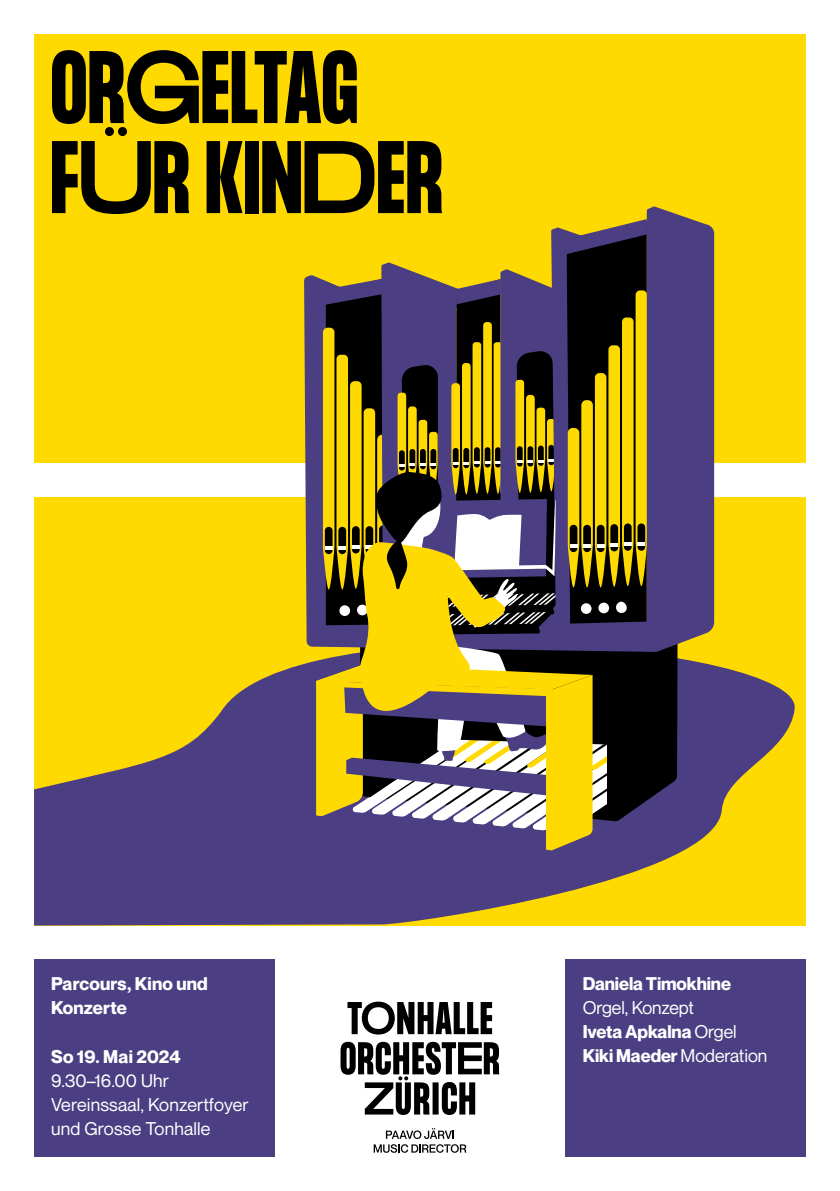
<style>
.page{position:relative;width:840px;height:1191px;background:#fff}
.page>*{position:absolute;margin:0;border:0;box-sizing:border-box;transform-origin:0 0}
.t1{font:700 90px/90px "Formula Condensed";letter-spacing:.02em;color:#000}
.t2{font:18px/24px "Neue Montreal";letter-spacing:.01em;color:#fff}
.t3{font:700 18px/24px "Neue Montreal";color:#fff}
.s1{font-weight:700}
</style>
<div class="page">
<div style="left:34px;top:34px;width:771px;height:429px;background:#ffda00"></div>
<div style="left:34px;top:497px;width:771px;height:428px;background:#ffda00"></div>
<svg style="left:340px;top:1001px;width:159px;height:114px"></svg>
<svg style="left:373px;top:1128px;width:93px;height:24px"></svg>
<div style="left:34px;top:959px;width:240px;height:198px;background:#4b3e82"></div>
<div style="left:565px;top:959px;width:240px;height:198px;background:#4b3e82"></div>
<svg style="left:34px;top:602px;width:761px;height:323px;fill:#4b3e82"></svg>
<svg style="left:304px;top:206px;width:409px;height:644px"></svg>
<h1 class="t1" style="left:51px;top:47px;width:392px">ORGELTAG<br>FÜR KINDER</h1>
<p class="t3" style="left:51px;top:972px;width:158px">Parcours, Kino und<br>Konzerte</p>
<p class="t3" style="left:51px;top:1044px;width:131px">So 19. Mai 2024</p>
<p class="t2" style="left:51px;top:1068px;width:199px">9.30–16.00 Uhr<br>Vereinssaal, Konzertfoyer und Grosse Tonhalle</p>
<p class="t3" style="left:582px;top:972px;width:150px">Daniela Timokhine</p>
<p class="t2" style="left:582px;top:996px;width:186px">Orgel, Konzept<br><span class="s1">Iveta Apkalna</span> Orgel<br><span class="s1">Kiki Maeder</span> Moderation</p>
</div>
